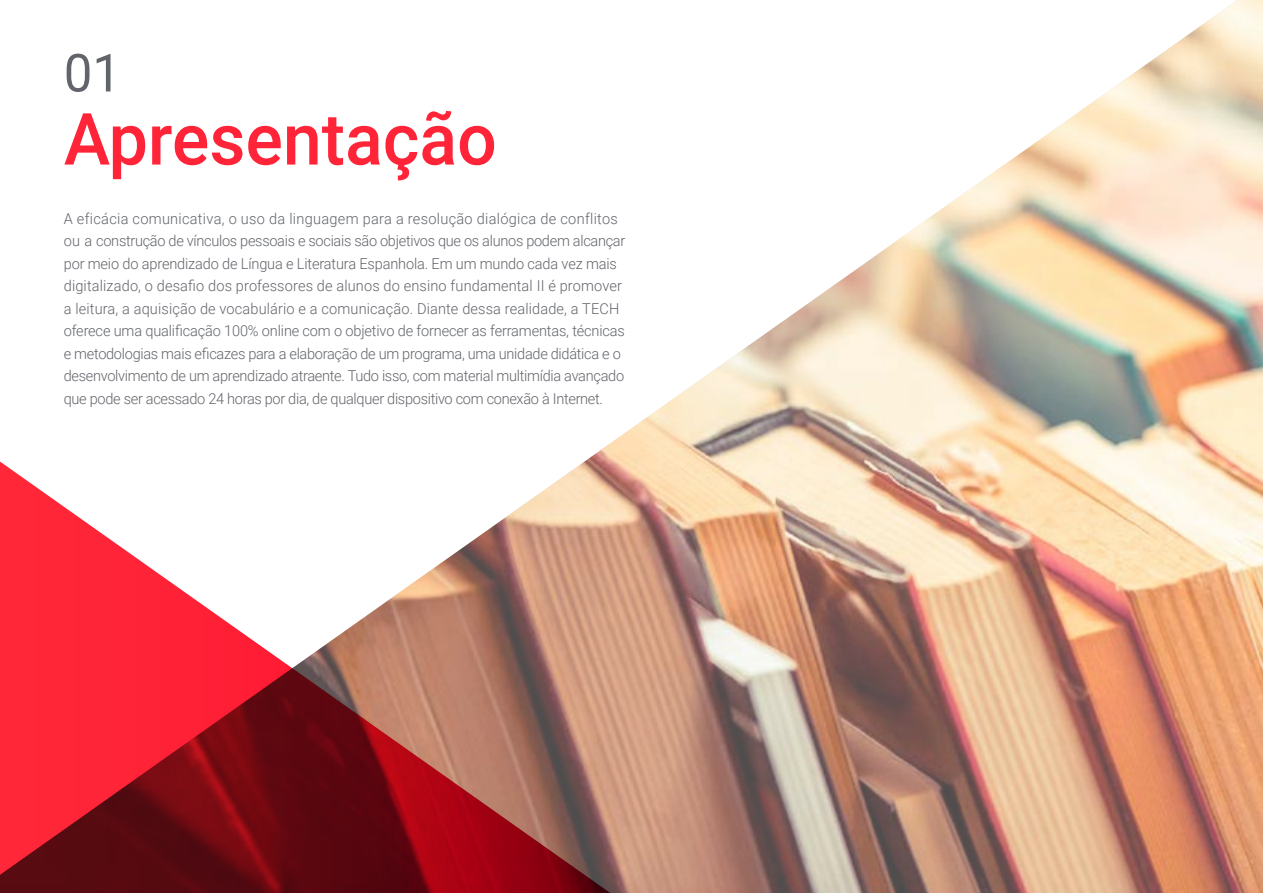
<style>
.page{position:relative;width:1263px;height:893px;background:#fff}
.page>*{position:absolute;margin:0;border:0;box-sizing:border-box;transform-origin:0 0}
.t1{font:500 72px "Roboto";color:#ff2438}
.t2{font:52.5px "Roboto";color:#61646a}
.t3{font:300 15px/22.5px "Roboto";letter-spacing:-.01em;color:#61646a}
</style>
<div class="page">
<img style="left:607px;top:0;width:656px;height:893px">
<svg style="left:0;top:446px;width:640px;height:447px"></svg>
<h2 class="t2" style="left:64px;top:36px;width:59px">01</h2>
<h1 class="t1" style="left:64px;top:89px;width:435px">Apresentação</h1>
<p class="t3" style="left:64px;top:207px;width:563px">A eficácia comunicativa, o uso da linguagem para a resolução dialógica de conflitos ou a construção de vínculos pessoais e sociais são objetivos que os alunos podem alcançar por meio do aprendizado de Língua e Literatura Espanhola. Em um mundo cada vez mais digitalizado, o desafio dos professores de alunos do ensino fundamental II é promover a leitura, a aquisição de vocabulário e a comunicação. Diante dessa realidade, a TECH oferece uma qualificação 100% online com o objetivo de fornecer as ferramentas, técnicas e metodologias mais eficazes para a elaboração de um programa, uma unidade didática e o desenvolvimento de um aprendizado atraente. Tudo isso, com material multimídia avançado que pode ser acessado 24 horas por dia, de qualquer dispositivo com conexão à Internet.</p>
</div>
